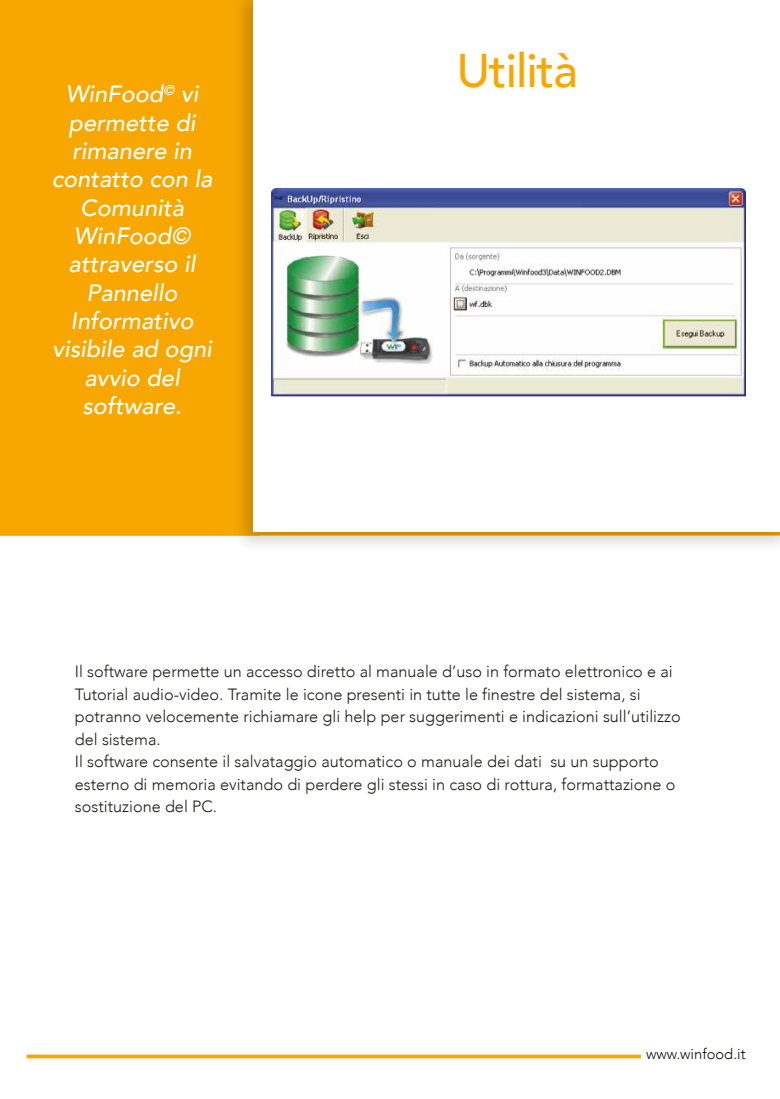
<style>
.page{position:relative;width:780px;height:1099px;background:#fff}
.page>*{position:absolute;margin:0;border:0;box-sizing:border-box;transform-origin:0 0}
.t1{font:500 47.12px "Avenir";letter-spacing:-.02em;color:#f7a700}
.t2{font:italic 500 23.62px/28.2px "Avenir";color:#fff;text-align:center}
.t3{font:300 16.25px/22.5px "Avenir";color:#1d1d1b}
.t4{font:300 14.75px "Avenir";color:#12100b}
</style>
<div class="page">
<div style="left:0;top:0;width:226px;height:535px;background:#f7a700"></div>
<img style="left:226px;top:0;width:554px;height:545px">
<div style="left:254px;top:0;width:526px;height:531px;background:#fff"></div>
<img style="left:271px;top:188px;width:474px;height:208px">
<svg style="left:27px;top:1054px;width:613px;height:4px;background:#f8b425"></svg>
<h2 class="t2" style="left:52px;top:80px;width:162px">WinFood<sup>©</sup> vi permette di rimanere in contatto con la<br>Comunità<br>WinFood© attraverso il<br>Pannello<br>Informativo visibile ad ogni avvio del software.</h2>
<h1 class="t1" style="left:457px;top:29px;width:123px">Utilità</h1>
<p class="t3" style="left:75px;top:660px;width:607px">Il software permette un accesso diretto al manuale d’uso in formato elettronico e ai Tutorial audio-video. Tramite le icone presenti in tutte le finestre del sistema, si potranno velocemente richiamare gli help per suggerimenti e indicazioni sull’utilizzo del sistema.<br>Il software consente il salvataggio automatico o manuale dei dati su un supporto esterno di memoria evitando di perdere gli stessi in caso di rottura, formattazione o sostituzione del PC.</p>
<p class="t4" style="left:646px;top:1045px;width:101px">www.winfood.it</p>
</div>
